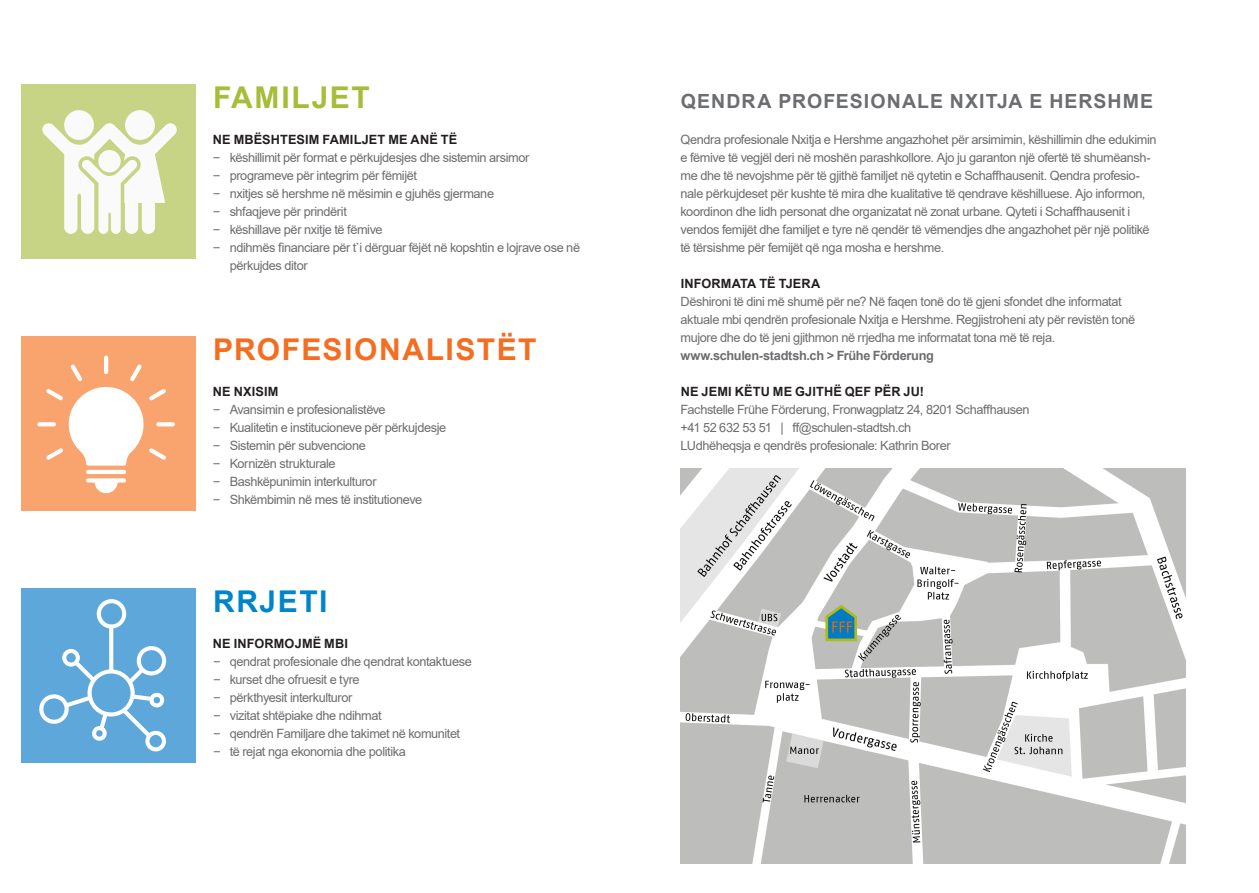
<style>
.page{position:relative;width:1259px;height:893px;background:#fff}
.page>*{position:absolute;margin:0;border:0;box-sizing:border-box;transform-origin:0 0}
.t1{font:700 30px "Arial";letter-spacing:.05em;color:#f36e21}
.t2{font:700 30px "Arial";letter-spacing:.055em;color:#a7bd39}
.t3{font:700 30px "Arial";letter-spacing:.05em;color:#0084ca}
.t4{font:700 19.5px "Arial";letter-spacing:.055em;color:#6c6d70}
.t5{font:12.75px/18px "Arial";letter-spacing:-.03em;color:#6c6d70}
.t6{font:700 12.75px "Arial";letter-spacing:.01em;color:#231f20}
.t7{font:700 12.75px "Arial";letter-spacing:-.025em;color:#6c6d70}
.s1{font-family:"Fago No"}
</style>
<div class="page">
<img style="left:680px;top:468px;width:505px;height:395px">
<div style="left:21px;top:588px;width:175px;height:174px;background:#5da7db"></div>
<svg style="left:39px;top:599px;width:128px;height:152px"></svg>
<div style="left:21px;top:84px;width:175px;height:174px;background:#c8d485"></div>
<div style="left:64px;top:110px;width:30px;height:30px;background:#fafafa;border-radius:50%"></div>
<div style="left:125px;top:110px;width:30px;height:30px;background:#fafafa;border-radius:50%"></div>
<svg style="left:42px;top:123px;width:135px;height:111px"></svg>
<div style="left:21px;top:336px;width:175px;height:174px;background:#f9a46e"></div>
<svg style="left:170px;top:422px;width:3px;height:4px"></svg>
<svg style="left:39px;top:422px;width:4px;height:4px"></svg>
<hr style="left:104px;top:358px;width:4px;height:14px;background:#fff">
<hr style="left:88px;top:470px;width:36px;height:4px;background:#fff">
<div style="left:88px;top:478px;width:36px;height:5px;background:#fff"></div>
<svg style="left:43px;top:361px;width:127px;height:105px"></svg>
<svg style="left:92px;top:478px;width:28px;height:16px"></svg>
<h1 class="t2" style="left:213px;top:76px;width:158px">FAMILJET</h1>
<p class="t6" style="left:213px;top:131px;width:246px">NE MBËSHTESIM FAMILJET ME ANË TË</p>
<p class="t5" style="left:213px;top:148px;width:318px"><span class="s1">–</span> këshillimit për format e përkujdesjes dhe sistemin arsimor</p>
<p class="t5" style="left:213px;top:166px;width:206px"><span class="s1">–</span> programeve për integrim për fëmijët</p>
<p class="t5" style="left:213px;top:184px;width:283px"><span class="s1">–</span> nxitjes së hershme në mësimin e gjuhës gjermane</p>
<p class="t5" style="left:213px;top:202px;width:136px"><span class="s1">–</span> shfaqjeve për prindërit</p>
<p class="t5" style="left:213px;top:220px;width:171px"><span class="s1">–</span> këshillave për nxitje të fëmive</p>
<p class="t5" style="left:230px;top:238px;width:352px;text-indent:-17px"><span class="s1">–</span> ndihmës financiare për t`i dërguar fëjët në kopshtin e lojrave ose në përkujdes ditor</p>
<h1 class="t1" style="left:213px;top:328px;width:325px">PROFESIONALISTËT</h1>
<p class="t6" style="left:213px;top:383px;width:67px">NE NXISIM</p>
<p class="t5" style="left:213px;top:400px;width:174px"><span class="s1">–</span> Avansimin e profesionalistëve</p>
<p class="t5" style="left:213px;top:418px;width:235px"><span class="s1">–</span> Kualitetin e institucioneve për përkujdesje</p>
<p class="t5" style="left:213px;top:436px;width:155px"><span class="s1">–</span> Sistemin për subvencione</p>
<p class="t5" style="left:213px;top:454px;width:124px"><span class="s1">–</span> Kornizën strukturale</p>
<p class="t5" style="left:213px;top:472px;width:165px"><span class="s1">–</span> Bashkëpunimin interkulturor</p>
<p class="t5" style="left:213px;top:490px;width:211px"><span class="s1">–</span> Shkëmbimin në mes të institutioneve</p>
<h1 class="t3" style="left:213px;top:580px;width:116px">RRJETI</h1>
<p class="t6" style="left:213px;top:635px;width:137px">NE INFORMOJMË MBI</p>
<p class="t5" style="left:213px;top:652px;width:261px"><span class="s1">–</span> qendrat profesionale dhe qendrat kontaktuese</p>
<p class="t5" style="left:213px;top:670px;width:148px"><span class="s1">–</span> kurset dhe ofruesit e tyre</p>
<p class="t5" style="left:213px;top:688px;width:141px"><span class="s1">–</span> përkthyesit interkulturor</p>
<p class="t5" style="left:213px;top:706px;width:170px"><span class="s1">–</span> vizitat shtëpiake dhe ndihmat</p>
<p class="t5" style="left:213px;top:724px;width:249px"><span class="s1">–</span> qendrën Familjare dhe takimet në komunitet</p>
<p class="t5" style="left:213px;top:742px;width:195px"><span class="s1">–</span> të rejat nga ekonomia dhe politika</p>
<h2 class="t4" style="left:681px;top:87px;width:474px">QENDRA PROFESIONALE NXITJA E HERSHME</h2>
<p class="t5" style="left:680px;top:130px;width:478px">Qendra profesionale Nxitja e Hershme angazhohet për arsimimin, këshillimin dhe edukimin e fëmive të vegjël deri në moshën parashkollore. Ajo ju garanton një ofertë të shumëansh&shy;me dhe të nevojshme për të gjithë familjet në qytetin e Schaffhausenit. Qendra profesio&shy;nale përkujdeset për kushte të mira dhe kualitative të qendrave këshilluese. Ajo informon, koordinon dhe lidh personat dhe organizatat në zonat urbane. Qyteti i Schaffhausenit i vendos femijët dhe familjet e tyre në qendër të vëmendjes dhe angazhohet për një politikë të tërsishme për femijët që nga mosha e hershme.</p>
<p class="t6" style="left:681px;top:275px;width:141px">INFORMATA TË TJERA</p>
<p class="t5" style="left:680px;top:292px;width:456px">Dëshironi të dini më shumë për ne? Në faqen tonë do të gjeni sfondet dhe informatat aktuale mbi qendrën profesionale Nxitja e Hershme. Regjistroheni aty për revistën tonë mujore dhe do të jeni gjithmon në rrjedha me informatat tona më të reja.</p>
<p class="t7" style="left:680px;top:347px;width:255px">WWW.SCHULEN-STADTSH.CH &gt; FRÜHE FÖRDERUNG</p>
<p class="t6" style="left:681px;top:383px;width:245px">NE JEMI KËTU ME GJITHË QEF PËR JU!</p>
<p class="t5" style="left:680px;top:400px;width:351px">Fachstelle Frühe Förderung, Fronwagplatz 24, 8201 Schaffhausen +41 52 632 53 51 | ff@schulen-stadtsh.ch<br>LUdhëheqsja e qendrës profesionale: Kathrin Borer</p>
</div>
